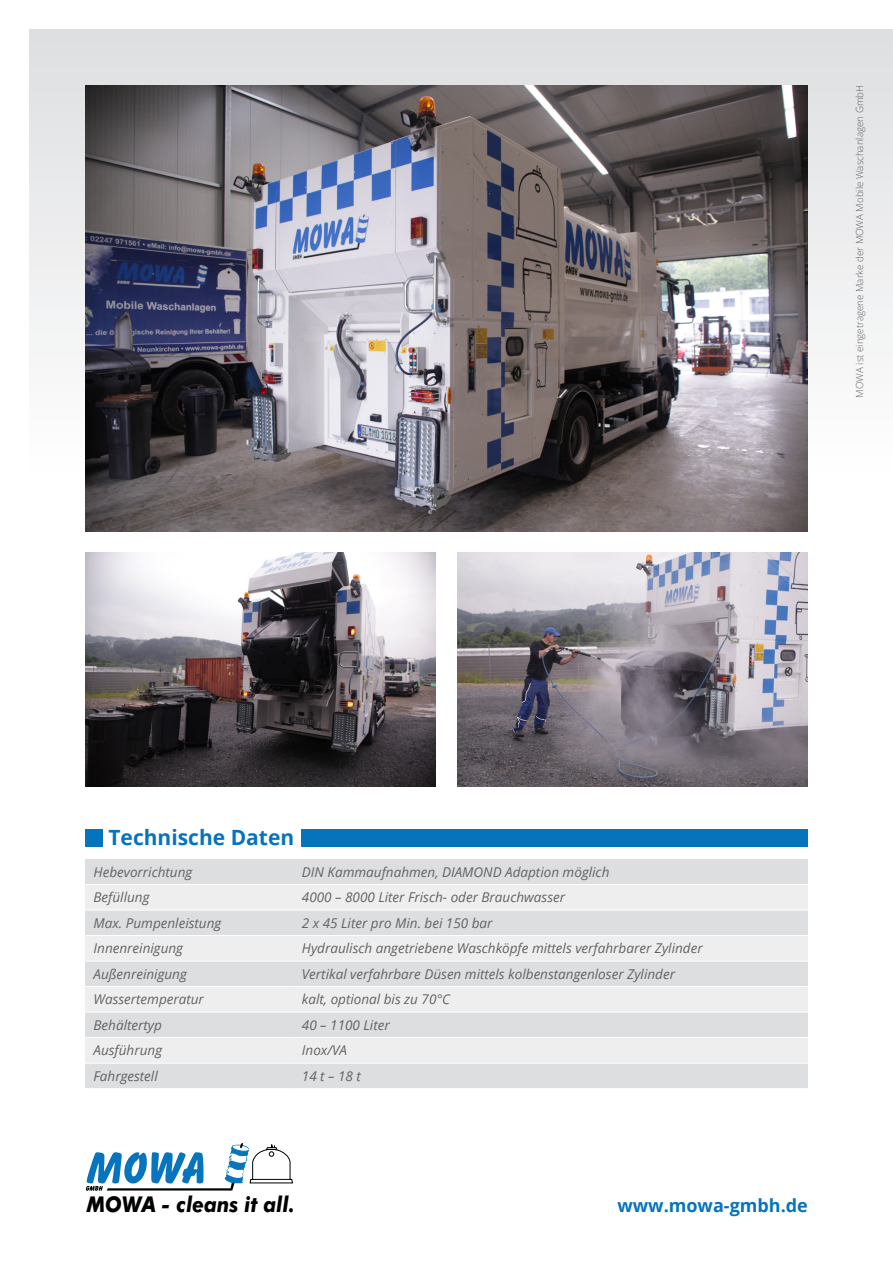
<style>
.page{position:relative;width:893px;height:1263px;background:#fff}
.page>*{position:absolute;margin:0;border:0;box-sizing:border-box;transform-origin:0 0}
.t1{font:italic 700 21.75px "Futura BT";color:#000001;scale:.9 1}
.t2{font:700 21px "Open Sans";color:#0574bc}
.t3{font:700 18px "Open Sans";color:#0574bc}
.t4{font:italic 13.5px "Open Sans";color:#636366}
.t5{font:300 9.75px "Open Sans";color:#636366}
</style>
<div class="page">
<div style="left:30px;top:30px;width:863px;height:446px;background:linear-gradient(to bottom,#dddee1,#fffefe)"></div>
<svg style="left:86px;top:1143px;width:207px;height:48px"></svg>
<img style="left:85px;top:85px;width:723px;height:446px">
<img style="left:85px;top:553px;width:351px;height:234px">
<img style="left:457px;top:553px;width:351px;height:234px">
<div style="left:301px;top:829px;width:507px;height:17px;background:#0574bc"></div>
<div style="left:85px;top:829px;width:17px;height:17px;background:#0574bc"></div>
<div style="left:85px;top:859px;width:723px;height:229px;background:#dddee0"></div>
<svg style="left:85px;top:885px;width:723px;height:178px;background:#e7e7e8"></svg>
<hr style="left:85px;top:884px;width:208px;height:1px;background:#fff">
<hr style="left:293px;top:884px;width:515px;height:1px;background:#fff">
<hr style="left:85px;top:910px;width:208px;height:1px;background:#fff">
<hr style="left:293px;top:910px;width:515px;height:1px;background:#fff">
<hr style="left:85px;top:935px;width:208px;height:1px;background:#fff">
<hr style="left:293px;top:935px;width:515px;height:1px;background:#fff">
<hr style="left:85px;top:961px;width:208px;height:1px;background:#fff">
<hr style="left:293px;top:961px;width:515px;height:1px;background:#fff">
<hr style="left:85px;top:986px;width:208px;height:1px;background:#fff">
<hr style="left:293px;top:986px;width:515px;height:1px;background:#fff">
<hr style="left:85px;top:1012px;width:208px;height:1px;background:#fff">
<hr style="left:293px;top:1012px;width:515px;height:1px;background:#fff">
<hr style="left:85px;top:1037px;width:208px;height:1px;background:#fff">
<hr style="left:293px;top:1037px;width:515px;height:1px;background:#fff">
<hr style="left:85px;top:1063px;width:208px;height:1px;background:#fff">
<hr style="left:293px;top:1063px;width:515px;height:1px;background:#fff">
<p class="t5" style="left:853px;top:397px;width:314px;rotate:-90deg">MOWA ist eingetragene Marke der MOWA Mobile Waschanlagen GmbH</p>
<h2 class="t2" style="left:108px;top:823px;width:187px">Technische Daten</h2>
<p class="t4" style="left:94px;top:863px;width:100px">Hebevorrichtung</p>
<p class="t4" style="left:302px;top:863px;width:309px">DIN Kammaufnahmen, DIAMOND Adaption möglich</p>
<p class="t4" style="left:94px;top:888px;width:57px">Befüllung</p>
<p class="t4" style="left:302px;top:888px;width:265px">4000 – 8000 Liter Frisch- oder Brauchwasser</p>
<p class="t4" style="left:94px;top:914px;width:129px">Max. Pumpenleistung</p>
<p class="t4" style="left:302px;top:914px;width:192px">2 x 45 Liter pro Min. bei 150 bar</p>
<p class="t4" style="left:94px;top:939px;width:91px">Innenreinigung</p>
<p class="t4" style="left:302px;top:939px;width:402px">Hydraulisch angetriebene Waschköpfe mittels verfahrbarer Zylinder</p>
<p class="t4" style="left:94px;top:965px;width:95px">Außenreinigung</p>
<p class="t4" style="left:302px;top:965px;width:375px">Vertikal verfahrbare Düsen mittels kolbenstangenloser Zylinder</p>
<p class="t4" style="left:94px;top:990px;width:112px">Wassertemperatur</p>
<p class="t4" style="left:302px;top:990px;width:150px">kalt, optional bis zu 70°C</p>
<p class="t4" style="left:94px;top:1016px;width:70px">Behältertyp</p>
<p class="t4" style="left:302px;top:1016px;width:89px">40 – 1100 Liter</p>
<p class="t4" style="left:94px;top:1041px;width:70px">Ausführung</p>
<p class="t4" style="left:302px;top:1041px;width:47px">Inox/VA</p>
<p class="t4" style="left:94px;top:1067px;width:66px">Fahrgestell</p>
<p class="t4" style="left:302px;top:1067px;width:61px">14 t – 18 t</p>
<h1 class="t1" style="left:87px;top:1191px;width:232px">MOWA - cleans it all.</h1>
<h3 class="t3" style="left:617px;top:1193px;width:192px">www.mowa-gmbh.de</h3>
</div>
